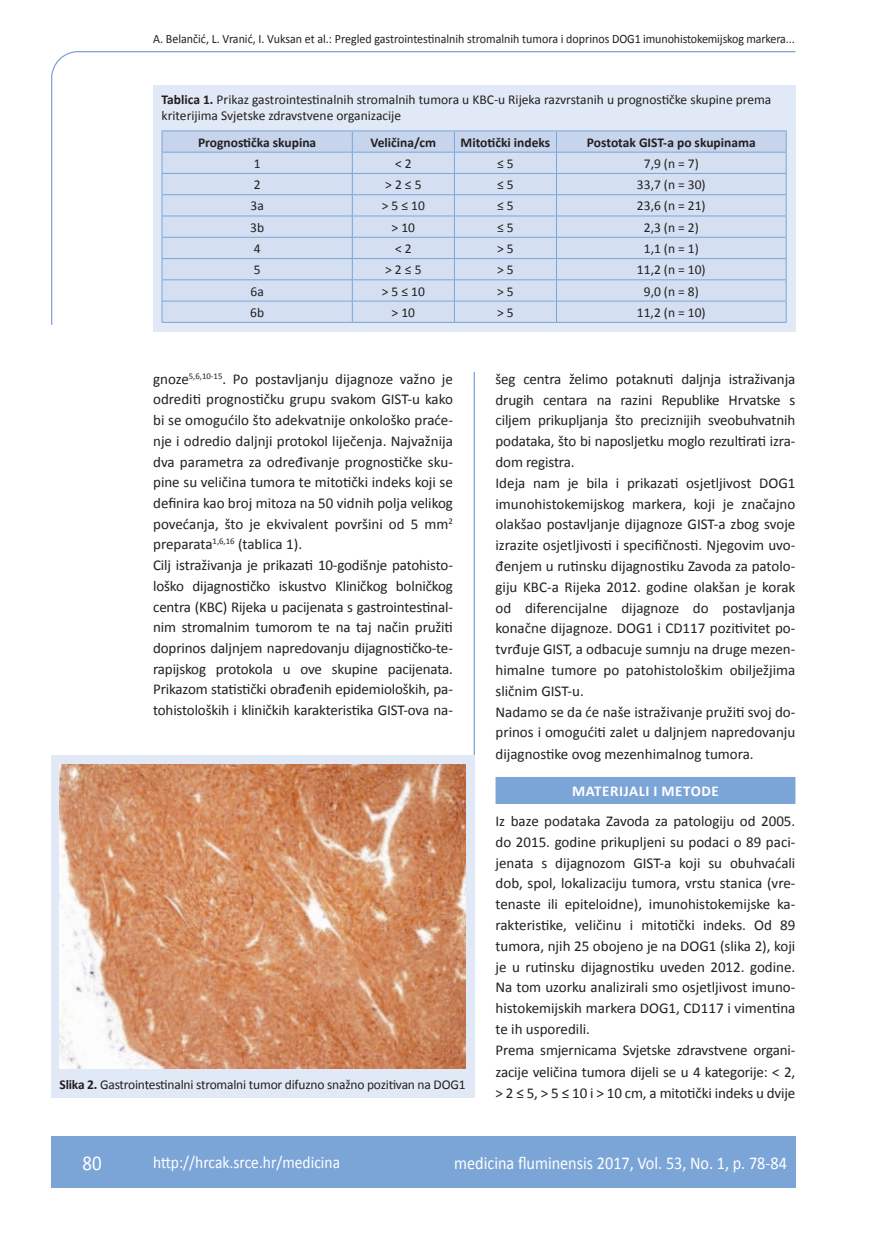
<style>
.page{position:relative;width:872px;height:1234px;background:#fff}
.page>*{position:absolute;margin:0;border:0;box-sizing:border-box;transform-origin:0 0}
.t1{font:21px "Calibri";color:#fff;scale:.9 1}
.t2{font:18px "Calibri";color:#fff;scale:.9 1}
.t3{font:17.25px "Calibri";color:#fff;scale:.9 1}
.t4{font:15px/20.9px "Calibri";color:#231f20}
.t5{font:700 15px "Calibri";letter-spacing:.04em;color:#fff}
.t6{font:13.5px/16.5px "Calibri";color:#231f20}
.t7{font:700 13.5px "Calibri";color:#231f20}
.t8{font:12.75px "Calibri";color:#231f20;scale:.94 1}
.s1{font-weight:700}
</style>
<div class="page">
<svg style="left:51px;top:51px;width:745px;height:275px"></svg>
<hr style="left:473px;top:372px;width:2px;height:383px;background:#7ca5d7">
<div style="left:51px;top:1135px;width:744px;height:51px;background:#7ca5d7"></div>
<div style="left:495px;top:776px;width:300px;height:27px;background:#7ca5d7"></div>
<div style="left:153px;top:85px;width:642px;height:247px;background:#e1e9f6"></div>
<hr style="left:162px;top:130px;width:190px;height:1px;background:#7ca5d7">
<hr style="left:352px;top:130px;width:102px;height:1px;background:#7ca5d7">
<hr style="left:454px;top:130px;width:102px;height:1px;background:#7ca5d7">
<hr style="left:556px;top:130px;width:230px;height:1px;background:#7ca5d7">
<svg style="left:162px;top:131px;width:625px;height:191px"></svg>
<hr style="left:162px;top:322px;width:190px;height:1px;background:#7ca5d7">
<hr style="left:352px;top:322px;width:102px;height:1px;background:#7ca5d7">
<hr style="left:454px;top:322px;width:102px;height:1px;background:#7ca5d7">
<hr style="left:556px;top:322px;width:230px;height:1px;background:#7ca5d7">
<div style="left:51px;top:755px;width:423px;height:342px;background:#e1e9f6"></div>
<img style="left:60px;top:764px;width:406px;height:303px">
<p class="t8" style="left:153px;top:30px;width:684px">A. Belančić, L. Vranić, I. Vuksan et al.: Pregled gastrointestinalnih stromalnih tumora i doprinos DOG1 imunohistokemijskog markera...</p>
<p class="t6" style="left:162px;top:90px;width:611px"><span class="s1">Tablica 1.</span> Prikaz gastrointestinalnih stromalnih tumora u KBC-u Rijeka razvrstanih u prognostičke skupine prema kriterijima Svjetske zdravstvene organizacije</p>
<p class="t7" style="left:198px;top:134px;width:120px">Prognostička skupina</p>
<p class="t7" style="left:370px;top:134px;width:67px">Veličina/cm</p>
<p class="t7" style="left:460px;top:134px;width:91px">Mitotički indeks</p>
<p class="t7" style="left:587px;top:134px;width:170px">Postotak GIST-a po skupinama</p>
<p class="t6" style="left:254px;top:154px;width:8px">1</p>
<p class="t6" style="left:395px;top:154px;width:18px">&lt; 2</p>
<p class="t6" style="left:497px;top:154px;width:18px">≤ 5</p>
<p class="t6" style="left:644px;top:154px;width:57px">7,9 (n = 7)</p>
<p class="t6" style="left:254px;top:176px;width:8px">2</p>
<p class="t6" style="left:385px;top:176px;width:38px">&gt; 2 ≤ 5</p>
<p class="t6" style="left:497px;top:176px;width:18px">≤ 5</p>
<p class="t6" style="left:637px;top:176px;width:70px">33,7 (n = 30)</p>
<p class="t6" style="left:250px;top:197px;width:15px">3a</p>
<p class="t6" style="left:382px;top:197px;width:45px">&gt; 5 ≤ 10</p>
<p class="t6" style="left:497px;top:197px;width:18px">≤ 5</p>
<p class="t6" style="left:637px;top:197px;width:70px">23,6 (n = 21)</p>
<p class="t6" style="left:250px;top:218px;width:15px">3b</p>
<p class="t6" style="left:391px;top:218px;width:25px">&gt; 10</p>
<p class="t6" style="left:497px;top:218px;width:18px">≤ 5</p>
<p class="t6" style="left:644px;top:218px;width:57px">2,3 (n = 2)</p>
<p class="t6" style="left:254px;top:239px;width:8px">4</p>
<p class="t6" style="left:395px;top:239px;width:18px">&lt; 2</p>
<p class="t6" style="left:497px;top:239px;width:18px">&gt; 5</p>
<p class="t6" style="left:644px;top:239px;width:57px">1,1 (n = 1)</p>
<p class="t6" style="left:254px;top:261px;width:8px">5</p>
<p class="t6" style="left:385px;top:261px;width:38px">&gt; 2 ≤ 5</p>
<p class="t6" style="left:497px;top:261px;width:18px">&gt; 5</p>
<p class="t6" style="left:637px;top:261px;width:70px">11,2 (n = 10)</p>
<p class="t6" style="left:250px;top:282px;width:15px">6a</p>
<p class="t6" style="left:382px;top:282px;width:45px">&gt; 5 ≤ 10</p>
<p class="t6" style="left:497px;top:282px;width:18px">&gt; 5</p>
<p class="t6" style="left:644px;top:282px;width:57px">9,0 (n = 8)</p>
<p class="t6" style="left:250px;top:303px;width:15px">6b</p>
<p class="t6" style="left:391px;top:303px;width:25px">&gt; 10</p>
<p class="t6" style="left:497px;top:303px;width:18px">&gt; 5</p>
<p class="t6" style="left:637px;top:303px;width:70px">11,2 (n = 10)</p>
<p class="t4" style="left:153px;top:367px;width:301px">gnoze<sup>5,6,10-15</sup>. Po postavljanju dijagnoze važno je odrediti prognostičku grupu svakom GIST-u kako bi se omogućilo što adekvatnije onkološko praće&shy;nje i odredio daljnji protokol liječenja. Najvažnija dva parametra za određivanje prognostičke sku&shy;pine su veličina tumora te mitotički indeks koji se definira kao broj mitoza na 50 vidnih polja velikog povećanja, što je ekvivalent površini od 5 mm<sup>2 </sup>preparata<sup>1,6,16</sup> (tablica 1).<br>Cilj istraživanja je prikazati 10-godišnje patohisto&shy;loško dijagnostičko iskustvo Kliničkog bolničkog centra (KBC) Rijeka u pacijenata s gastrointestinal&shy;nim stromalnim tumorom te na taj način pružiti doprinos daljnjem napredovanju dijagnostičko-te&shy;rapijskog protokola u ove skupine pacijenata.<br>Prikazom statistički obrađenih epidemioloških, pa&shy;tohistoloških i kliničkih karakteristika GIST-ova na-</p>
<p class="t4" style="left:495px;top:367px;width:301px">šeg centra želimo potaknuti daljnja istraživanja drugih centara na razini Republike Hrvatske s ciljem prikupljanja što preciznijih sveobuhvatnih podataka, što bi naposljetku moglo rezultirati izra&shy;dom registra.<br>Ideja nam je bila i prikazati osjetljivost DOG1 imunohistokemijskog markera, koji je značajno olakšao postavljanje dijagnoze GIST-a zbog svoje izrazite osjetljivosti i specifičnosti. Njegovim uvo&shy;đenjem u rutinsku dijagnostiku Zavoda za patolo&shy;giju KBC-a Rijeka 2012. godine olakšan je korak od diferencijalne dijagnoze do postavljanja konačne dijagnoze. DOG1 i CD117 pozitivitet po&shy;tvrđuje GIST, a odbacuje sumnju na druge mezen&shy;himalne tumore po patohistološkim obilježjima sličnim GIST-u.<br>Nadamo se da će naše istraživanje pružiti svoj do&shy;prinos i omogućiti zalet u daljnjem napredovanju dijagnostike ovog mezenhimalnog tumora.</p>
<p class="t5" style="left:572px;top:781px;width:148px">MATERIJALI I METODE</p>
<p class="t4" style="left:495px;top:809px;width:301px">Iz baze podataka Zavoda za patologiju od 2005. do 2015. godine prikupljeni su podaci o 89 paci&shy;jenata s dijagnozom GIST-a koji su obuhvaćali dob, spol, lokalizaciju tumora, vrstu stanica (vre&shy;tenaste ili epiteloidne), imunohistokemijske ka&shy;rakteristike, veličinu i mitotički indeks. Od 89 tumora, njih 25 obojeno je na DOG1 (slika 2), koji je u rutinsku dijagnostiku uveden 2012. godine.<br>Na tom uzorku analizirali smo osjetljivost imuno&shy;histokemijskih markera DOG1, CD117 i vimentina te ih usporedili.<br>Prema smjernicama Svjetske zdravstvene organi&shy;zacije veličina tumora dijeli se u 4 kategorije: &lt; 2, &gt; 2 ≤ 5, &gt; 5 ≤ 10 i &gt; 10 cm, a mitotički indeks u dvije</p>
<p class="t6" style="left:60px;top:1075px;width:407px"><span class="s1">Slika 2.</span> Gastrointestinalni stromalni tumor difuzno snažno pozitivan na DOG1</p>
<h1 class="t1" style="left:82px;top:1149px;width:23px">80</h1>
<p class="t3" style="left:153px;top:1150px;width:209px">http://hrcak.srce.hr/medicina</p>
<p class="t2" style="left:454px;top:1151px;width:371px">medicina fluminensis 2017, Vol. 53, No. 1, p. 78-84</p>
</div>
